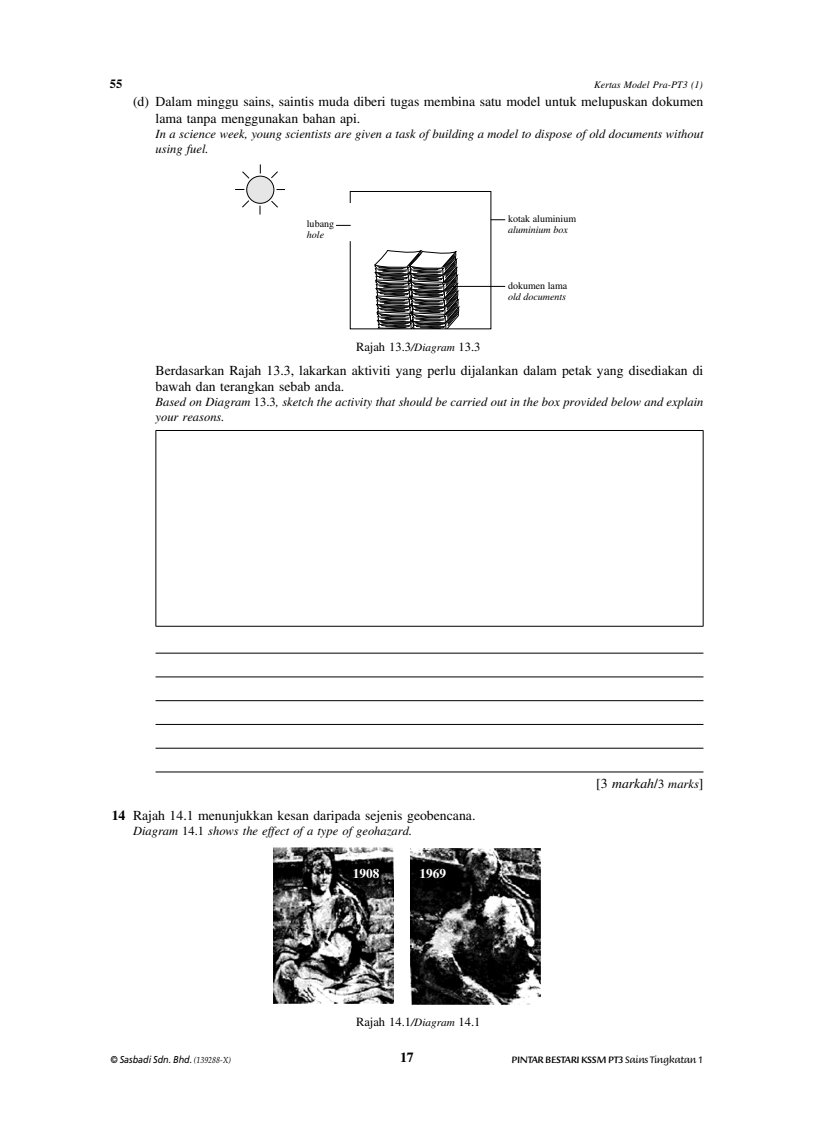
<style>
.page{position:relative;width:814px;height:1129px;background:#fff}
.page>*{position:absolute;margin:0;border:0;box-sizing:border-box;transform-origin:0 0}
.t1{font:700 13.88px "Times";color:#000}
.t2{font:13.75px/16.2px "Times";color:#000}
.t3{font:italic 13.75px "Times";color:#000}
.t4{font:700 13.38px "Times";color:#fff}
.t5{font:italic 12.5px/15px "Times";color:#000}
.t6{font:12.5px "Times";color:#000}
.t7{font:700 12.5px "Times";color:#000}
.t8{font:italic 10px "Times";color:#000}
.t9{font:500 10px "Briem Script Std";letter-spacing:-.04em;color:#000}
.t10{font:10px "Times";color:#000}
.t11{font:italic 10px "Frutiger LT Std";color:#000;scale:.9 1}
.s1{font-style:italic;font-size:11.25px}
.s2{font-style:normal}
.s3{font-weight:700}
.s4{font-style:normal;font-size:12.5px}
.s5{font-size:12.5px}
.s6{font-family:"Palatino LT Std";font-size:8.75px}
.s7{font-weight:400}
</style>
<div class="page">
<hr style="left:155px;top:652px;width:548px;height:1px;background:#000">
<hr style="left:155px;top:676px;width:548px;height:1px;background:#000">
<hr style="left:155px;top:700px;width:548px;height:1px;background:#000">
<hr style="left:155px;top:724px;width:548px;height:1px;background:#000">
<hr style="left:155px;top:747px;width:548px;height:1px;background:#000">
<hr style="left:155px;top:771px;width:548px;height:1px;background:#000">
<svg style="left:235px;top:164px;width:50px;height:50px"></svg>
<svg style="left:244px;top:173px;width:32px;height:33px"></svg>
<div style="left:247px;top:176px;width:27px;height:27px;background:#e6e6e6;border-radius:50%"></div>
<div style="left:246px;top:176px;width:28px;height:28px;border:1px solid #000;border-radius:50%"></div>
<svg style="left:336px;top:191px;width:169px;height:138px"></svg>
<hr style="left:452px;top:286px;width:53px;height:1px;background:#000">
<hr style="left:155px;top:430px;width:548px;height:1px;background:#000">
<hr style="left:155px;top:431px;width:1px;height:195px;background:#000">
<hr style="left:702px;top:431px;width:1px;height:195px;background:#000">
<hr style="left:155px;top:626px;width:548px;height:1px;background:#000">
<img style="left:274px;top:847px;width:119px;height:156px">
<img style="left:410px;top:848px;width:130px;height:156px">
<p class="t7" style="left:110px;top:79px;width:14px">55</p>
<p class="t8" style="left:594px;top:81px;width:110px">Kertas Model Pra-PT3 (1)</p>
<p class="t2" style="left:155px;top:95px;width:549px;text-indent:-23px">(d) Dalam minggu sains, saintis muda diberi tugas membina satu model untuk melupuskan dokumen lama tanpa menggunakan bahan api.</p>
<p class="t5" style="left:155px;top:127px;width:549px">In a science week, young scientists are given a task of building a model to dispose of old documents without using fuel.</p>
<p class="t10" style="left:307px;top:220px;width:29px">lubang</p>
<p class="t8" style="left:307px;top:231px;width:19px">hole</p>
<p class="t10" style="left:508px;top:215px;width:70px">kotak aluminium</p>
<p class="t8" style="left:508px;top:226px;width:61px">aluminium box</p>
<p class="t10" style="left:508px;top:281px;width:61px">dokumen lama</p>
<p class="t8" style="left:508px;top:293px;width:60px">old documents</p>
<p class="t6" style="left:356px;top:342px;width:126px">Rajah 13.3<span class="s1">/Diagram</span> 13.3</p>
<p class="t2" style="left:155px;top:363px;width:549px">Berdasarkan Rajah 13.3, lakarkan aktiviti yang perlu dijalankan dalam petak yang disediakan di bawah dan terangkan sebab anda.</p>
<p class="t5" style="left:155px;top:396px;width:549px">Based on Diagram <span class="s2">13.3</span>, sketch the activity that should be carried out in the box provided below and explain your reasons.</p>
<p class="t2" style="left:112px;top:809px;width:365px"><span class="s3">14</span> Rajah 14.1 menunjukkan kesan daripada sejenis geobencana.</p>
<p class="t5" style="left:133px;top:824px;width:280px">Diagram <span class="s2">14.1</span> shows the effect of a type of geohazard.</p>
<p class="t4" style="left:353px;top:868px;width:28px">1908</p>
<p class="t4" style="left:419px;top:868px;width:28px">1969</p>
<p class="t6" style="left:356px;top:1016px;width:126px">Rajah 14.1<span class="s1">/Diagram</span> 14.1</p>
<p class="t3" style="left:596px;top:778px;width:109px"><span class="s2">[3</span> markah<span class="s2">/</span><span class="s4">3</span> <span class="s5">marks</span><span class="s2">]</span></p>
<p class="t11" style="left:110px;top:1053px;width:135px">© Sasbadi Sdn. Bhd. <span class="s6">(139288-X)</span></p>
<p class="t1" style="left:400px;top:1052px;width:15px">17</p>
<p class="t9" style="left:511px;top:1053px;width:193px">PINTAR BESTARI KSSM PT3 <span class="s7">Sains Tingkatan 1</span></p>
</div>
